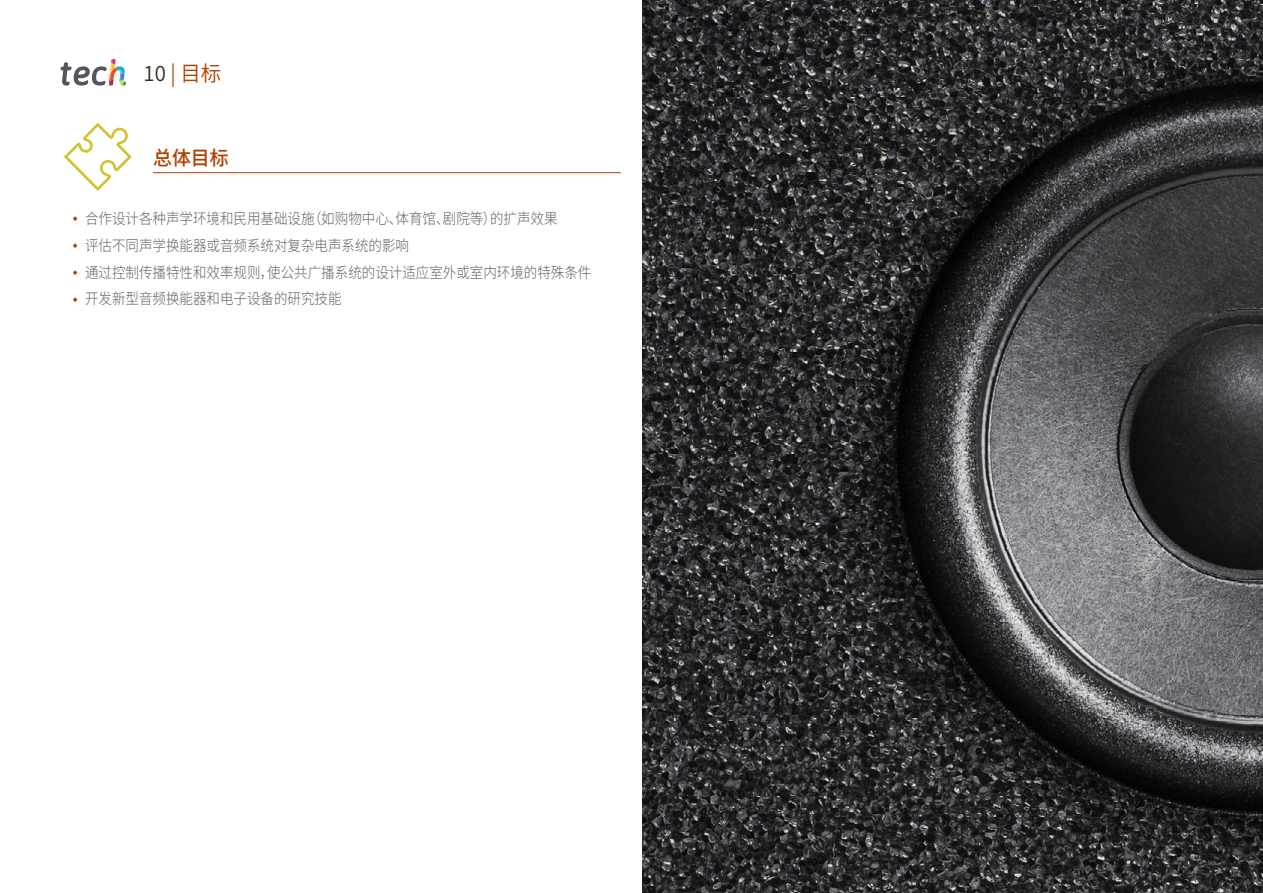
<style>
.page{position:relative;width:1263px;height:893px;background:#fff}
.page>*{position:absolute;margin:0;border:0;box-sizing:border-box;transform-origin:0 0}
.t1{font:21px "Source Han Sans CN";color:#ae4000}
.t2{font:500 19.5px "Source Han Sans CN";color:#ae4000}
.t3{font:300 15px/26.7px "Source Han Sans CN";color:#61646a;scale:.9 1}
.s1{color:#312e20}
</style>
<div class="page">
<hr style="left:153px;top:172px;width:468px;height:1px;background:#ae4000">
<svg style="left:64px;top:123px;width:68px;height:68px"></svg>
<img style="left:642px;top:0;width:621px;height:893px">
<svg style="left:61px;top:59px;width:65px;height:27px"></svg>
<h1 class="t1" style="left:144px;top:61px;width:79px"><span class="s1">10</span> | 目标</h1>
<h2 class="t2" style="left:153px;top:147px;width:77px">总体目标</h2>
<p class="t3" style="left:85px;top:206px;width:564px">合作设计各种声学环境和民用基础设施（如购物中心、体育馆、剧院等）的扩声效果<br>评估不同声学换能器或音频系统对复杂电声系统的影响<br>通过控制传播特性和效率规则，使公共广播系统的设计适应室外或室内环境的特殊条件开发新型音频换能器和电子设备的研究技能</p>
</div>
